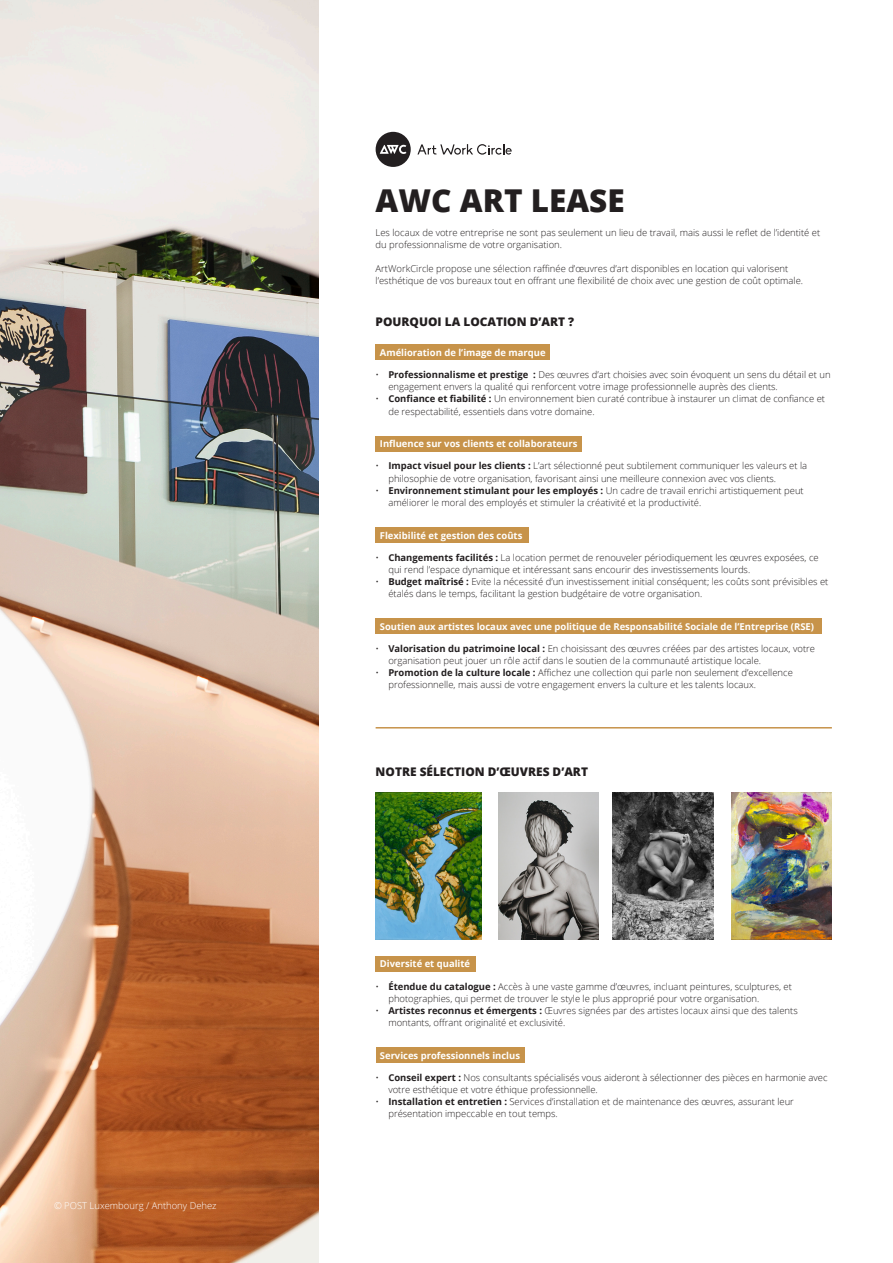
<style>
.page{position:relative;width:893px;height:1263px;background:#fff}
.page>*{position:absolute;margin:0;border:0;box-sizing:border-box;transform-origin:0 0}
.t1{font:800 31.5px "Open Sans";color:#231f20}
.t2{font:800 11.85px "Open Sans";color:#231f20}
.t3{font:300 9.45px/12.1px "Open Sans";color:#231f20}
.t4{font:700 9.45px "Open Sans";color:#fff}
.t5{font:300 9.45px "Open Sans";color:#fff}
.s1{font-weight:700}
</style>
<div class="page">
<img style="left:0;top:0;width:319px;height:1263px">
<svg style="left:417px;top:144px;width:95px;height:11px"></svg>
<svg style="left:376px;top:132px;width:35px;height:35px"></svg>
<div style="left:376px;top:344px;width:174px;height:16px;background:#c7934a"></div>
<div style="left:376px;top:956px;width:100px;height:16px;background:#c7934a"></div>
<div style="left:376px;top:436px;width:206px;height:15px;background:#c7934a"></div>
<div style="left:376px;top:1047px;width:149px;height:16px;background:#c7934a"></div>
<div style="left:376px;top:527px;width:153px;height:16px;background:#c7934a"></div>
<div style="left:376px;top:618px;width:446px;height:16px;background:#c7934a"></div>
<hr style="left:376px;top:727px;width:456px;height:1px;background:#c7934a">
<img style="left:376px;top:792px;width:106px;height:148px">
<img style="left:498px;top:792px;width:101px;height:148px">
<img style="left:613px;top:792px;width:100px;height:148px">
<img style="left:732px;top:792px;width:100px;height:148px">
<p class="t5" style="left:54px;top:1199px;width:164px">© POST Luxembourg / Anthony Dehez</p>
<p class="t1" style="left:376px;top:176px;width:251px">AWC ART LEASE</p>
<p class="t3" style="left:376px;top:226px;width:446px">Les locaux de votre entreprise ne sont pas seulement un lieu de travail, mais aussi le reflet de l’identité et du professionnalisme de votre organisation.</p>
<p class="t3" style="left:376px;top:262px;width:429px">ArtWorkCircle propose une sélection raffinée d’œuvres d’art disponibles en location qui valorisent l’esthétique de vos bureaux tout en offrant une flexibilité de choix avec une gestion de coût optimale.</p>
<p class="t2" style="left:376px;top:312px;width:200px">POURQUOI LA LOCATION D’ART ?</p>
<p class="t4" style="left:380px;top:346px;width:167px">Amélioration de l’image de marque</p>
<p class="t3" style="left:388px;top:368px;width:444px;text-indent:-13px">• <span class="s1">Professionnalisme et prestige :</span> Des œuvres d’art choisies avec soin évoquent un sens du détail et un engagement envers la qualité qui renforcent votre image professionnelle auprès des clients.</p>
<p class="t3" style="left:388px;top:393px;width:438px;text-indent:-13px">• <span class="s1">Confiance et fiabilité :</span> Un environnement bien curaté contribue à instaurer un climat de confiance et de respectabilité, essentiels dans votre domaine.</p>
<p class="t4" style="left:380px;top:437px;width:199px">Influence sur vos clients et collaborateurs</p>
<p class="t3" style="left:388px;top:460px;width:420px;text-indent:-13px">• <span class="s1">Impact visuel pour les clients :</span> L’art sélectionné peut subtilement communiquer les valeurs et la philosophie de votre organisation, favorisant ainsi une meilleure connexion avec vos clients.</p>
<p class="t3" style="left:388px;top:484px;width:417px;text-indent:-13px">• <span class="s1">Environnement stimulant pour les employés :</span> Un cadre de travail enrichi artistiquement peut améliorer le moral des employés et stimuler la créativité et la productivité.</p>
<p class="t4" style="left:380px;top:528px;width:144px">Flexibilité et gestion des coûts</p>
<p class="t3" style="left:388px;top:551px;width:432px;text-indent:-13px">• <span class="s1">Changements facilités :</span> La location permet de renouveler périodiquement les œuvres exposées, ce qui rend l’espace dynamique et intéressant sans encourir des investissements lourds.</p>
<p class="t3" style="left:388px;top:575px;width:442px;text-indent:-13px">• <span class="s1">Budget maîtrisé :</span> Evite la nécessité d’un investissement initial conséquent; les coûts sont prévisibles et étalés dans le temps, facilitant la gestion budgétaire de votre organisation.</p>
<p class="t4" style="left:380px;top:620px;width:436px">Soutien aux artistes locaux avec une politique de Responsabilité Sociale de l’Entreprise (RSE)</p>
<p class="t3" style="left:388px;top:642px;width:428px;text-indent:-13px">• <span class="s1">Valorisation du patrimoine local :</span> En choisissant des œuvres créées par des artistes locaux, votre organisation peut jouer un rôle actif dans le soutien de la communauté artistique locale.</p>
<p class="t3" style="left:388px;top:666px;width:406px;text-indent:-13px">• <span class="s1">Promotion de la culture locale :</span> Affichez une collection qui parle non seulement d’excellence professionnelle, mais aussi de votre engagement envers la culture et les talents locaux.</p>
<p class="t2" style="left:376px;top:763px;width:214px">NOTRE SÉLECTION D’ŒUVRES D’ART</p>
<p class="t4" style="left:380px;top:957px;width:92px">Diversité et qualité</p>
<p class="t3" style="left:388px;top:980px;width:405px;text-indent:-13px">• <span class="s1">Étendue du catalogue :</span> Accès à une vaste gamme d’œuvres, incluant peintures, sculptures, et photographies, qui permet de trouver le style le plus approprié pour votre organisation.</p>
<p class="t3" style="left:388px;top:1004px;width:411px;text-indent:-13px">• <span class="s1">Artistes reconnus et émergents :</span> Œuvres signées par des artistes locaux ainsi que des talents montants, offrant originalité et exclusivité.</p>
<p class="t4" style="left:380px;top:1048px;width:142px">Services professionnels inclus</p>
<p class="t3" style="left:388px;top:1071px;width:441px;text-indent:-13px">• <span class="s1">Conseil expert :</span> Nos consultants spécialisés vous aideront à sélectionner des pièces en harmonie avec votre esthétique et votre éthique professionnelle.</p>
<p class="t3" style="left:388px;top:1095px;width:407px;text-indent:-13px">• <span class="s1">Installation et entretien :</span> Services d’installation et de maintenance des œuvres, assurant leur présentation impeccable en tout temps.</p>
</div>
